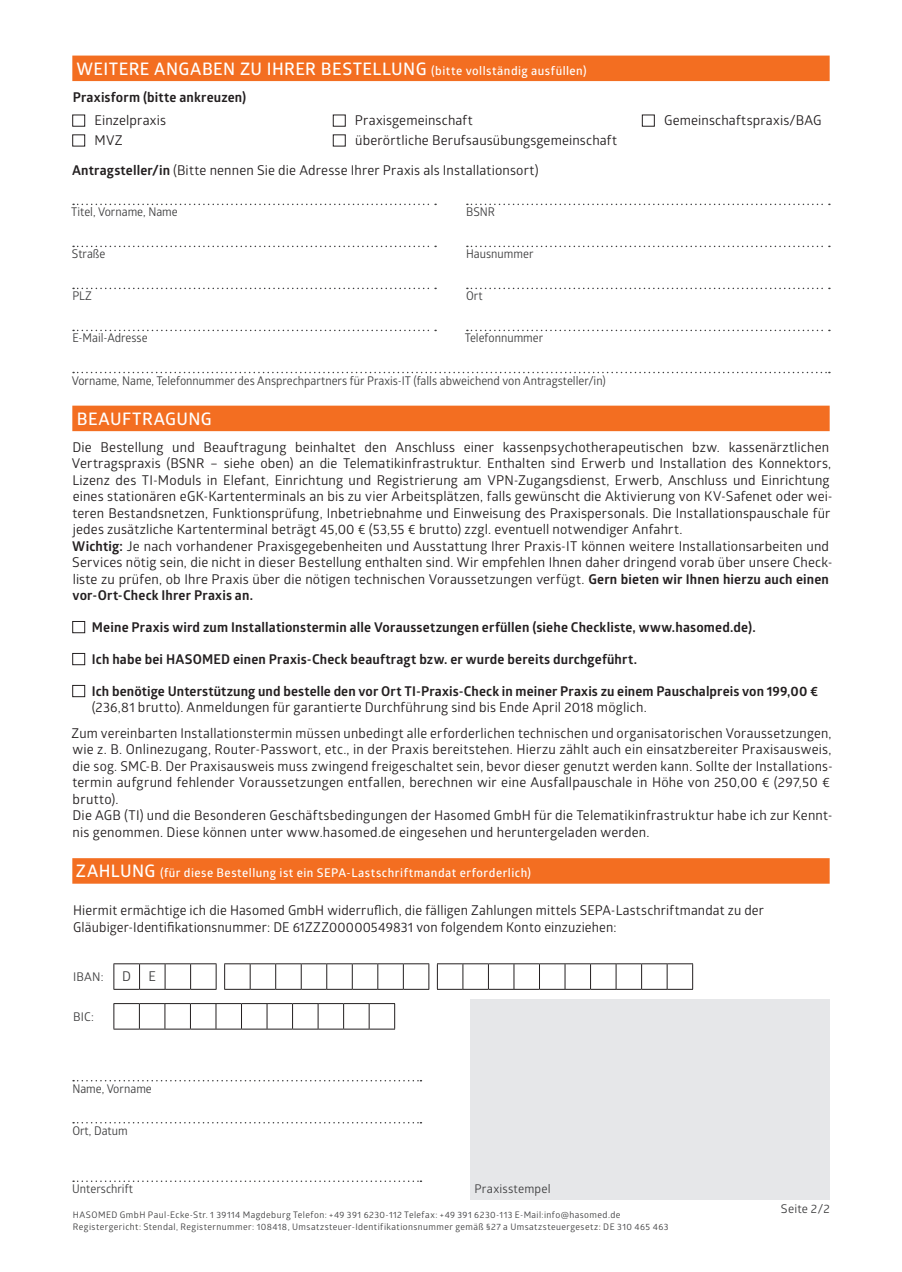
<style>
.page{position:relative;width:902px;height:1272px;background:#fff}
.page>*{position:absolute;margin:0;border:0;box-sizing:border-box;transform-origin:0 0}
.t1{font:600 17.25px "Glober";letter-spacing:.025em;color:#fff}
.t2{font:13.5px/16.5px "Glober";letter-spacing:.01em;color:#231f20}
.t3{font:700 13.5px "Glober";letter-spacing:.01em;color:#231f20}
.t4{font:13.5px "Glober";color:#3e3e3f}
.t5{font:12px "Glober";color:#3e3e3f;scale:.96 1}
.t6{font:600 12px "Glober";letter-spacing:.04em;color:#fff}
.t7{font:12px "Glober";color:#3e3e3f}
.t8{font:9px/12px "Glober";letter-spacing:.045em;color:#3e3e3f}
.s1{font-size:12px}
.s2{font-weight:700}
.s3{font-size:17.25px}
</style>
<div class="page">
<svg style="left:113px;top:963px;width:104px;height:26px"></svg>
<svg style="left:224px;top:963px;width:205px;height:26px"></svg>
<svg style="left:437px;top:963px;width:256px;height:26px"></svg>
<svg style="left:113px;top:1003px;width:282px;height:26px"></svg>
<svg style="left:73px;top:204px;width:363px;height:1px"></svg>
<svg style="left:73px;top:246px;width:363px;height:1px"></svg>
<svg style="left:73px;top:288px;width:363px;height:1px"></svg>
<svg style="left:73px;top:330px;width:363px;height:1px"></svg>
<svg style="left:73px;top:372px;width:756px;height:1px"></svg>
<svg style="left:467px;top:204px;width:362px;height:1px"></svg>
<svg style="left:467px;top:246px;width:362px;height:1px"></svg>
<svg style="left:467px;top:288px;width:362px;height:1px"></svg>
<svg style="left:467px;top:330px;width:362px;height:1px"></svg>
<div style="left:72px;top:115px;width:13px;height:12px;border:1px solid #231f20"></div>
<div style="left:333px;top:115px;width:12px;height:12px;border:1px solid #231f20"></div>
<div style="left:642px;top:115px;width:12px;height:12px;border:1px solid #231f20"></div>
<div style="left:72px;top:134px;width:13px;height:12px;border:1px solid #231f20"></div>
<div style="left:72px;top:56px;width:757px;height:25px;background:#f36e21"></div>
<div style="left:72px;top:405px;width:757px;height:26px;background:#f36e21"></div>
<div style="left:72px;top:858px;width:757px;height:25px;background:#f36e21"></div>
<div style="left:72px;top:621px;width:13px;height:12px;border:1px solid #231f20"></div>
<div style="left:72px;top:653px;width:13px;height:12px;border:1px solid #231f20"></div>
<div style="left:72px;top:685px;width:13px;height:12px;border:1px solid #231f20"></div>
<svg style="left:73px;top:1080px;width:348px;height:1px"></svg>
<svg style="left:73px;top:1122px;width:348px;height:1px"></svg>
<svg style="left:73px;top:1180px;width:348px;height:1px"></svg>
<div style="left:470px;top:999px;width:359px;height:200px;background:#e6e7e9"></div>
<p class="t1" style="left:76px;top:56px;width:511px">WEITERE ANGABEN ZU IHRER BESTELLUNG <span class="s1">(bitte vollständig ausfüllen)</span></p>
<p class="t3" style="left:73px;top:88px;width:175px">Praxisform (bitte ankreuzen)</p>
<p class="t2" style="left:94px;top:112px;width:73px">Einzelpraxis</p>
<p class="t2" style="left:355px;top:110px;width:264px;line-height:20.1px">Praxisgemeinschaft<br>überörtliche Berufsausübungsgemeinschaft</p>
<p class="t2" style="left:664px;top:112px;width:159px">Gemeinschaftspraxis/BAG</p>
<p class="t2" style="left:94px;top:131px;width:30px">MVZ</p>
<p class="t2" style="left:72px;top:161px;width:468px"><span class="s2">Antragsteller/in</span> (Bitte nennen Sie die Adresse Ihrer Praxis als Installationsort)</p>
<p class="t5" style="left:71px;top:204px;width:113px">Titel, Vorname, Name</p>
<p class="t5" style="left:72px;top:246px;width:36px">Straße</p>
<p class="t5" style="left:72px;top:288px;width:22px">PLZ</p>
<p class="t5" style="left:72px;top:330px;width:80px">E-Mail-Adresse</p>
<p class="t5" style="left:72px;top:372px;width:557px">Vorname, Name, Telefonnummer des Ansprechpartners für Praxis-IT (falls abweichend von Antragsteller/in)</p>
<p class="t5" style="left:466px;top:204px;width:32px">BSNR</p>
<p class="t5" style="left:466px;top:246px;width:72px">Hausnummer</p>
<p class="t5" style="left:466px;top:288px;width:19px">Ort</p>
<p class="t5" style="left:465px;top:330px;width:83px">Telefonnummer</p>
<p class="t1" style="left:77px;top:406px;width:136px">BEAUFTRAGUNG</p>
<p class="t2" style="left:72px;top:438px;width:762px">Die Bestellung und Beauftragung beinhaltet den Anschluss einer kassenpsychotherapeutischen bzw. kassenärztlichen Vertragspraxis (BSNR – siehe oben) an die Telematikinfrastruktur. Enthalten sind Erwerb und Installation des Konnektors, Lizenz des TI-Moduls in Elefant, Einrichtung und Registrierung am VPN-Zugangsdienst, Erwerb, Anschluss und Einrichtung eines stationären eGK-Kartenterminals an bis zu vier Arbeitsplätzen, falls gewünscht die Aktivierung von KV-Safenet oder wei&shy;teren Bestandsnetzen, Funktionsprüfung, Inbetriebnahme und Einweisung des Praxispersonals. Die Installationspauschale für jedes zusätzliche Kartenterminal beträgt 45,00 € (53,55 € brutto) zzgl. eventuell notwendiger Anfahrt.<br><span class="s2">Wichtig:</span> Je nach vorhandener Praxisgegebenheiten und Ausstattung Ihrer Praxis-IT können weitere Installationsarbeiten und Services nötig sein, die nicht in dieser Bestellung enthalten sind. Wir empfehlen Ihnen daher dringend vorab über unsere Check&shy;liste zu prüfen, ob Ihre Praxis über die nötigen technischen Voraussetzungen verfügt. <span class="s2">Gern bieten wir Ihnen hierzu auch einen vor-Ort-Check Ihrer Praxis an.</span></p>
<p class="t3" style="left:92px;top:617px;width:665px">Meine Praxis wird zum Installationstermin alle Voraussetzungen erfüllen (siehe Checkliste, www.hasomed.de).</p>
<p class="t3" style="left:92px;top:649px;width:546px">Ich habe bei HASOMED einen Praxis-Check beauftragt bzw. er wurde bereits durchgeführt.</p>
<p class="t3" style="left:92px;top:681px;width:727px">Ich benötige Unterstützung und bestelle den vor Ort TI-Praxis-Check in meiner Praxis zu einem Pauschalpreis von 199,00 €</p>
<p class="t2" style="left:92px;top:698px;width:556px">(236,81 brutto). Anmeldungen für garantierte Durchführung sind bis Ende April 2018 möglich.</p>
<p class="t2" style="left:71px;top:724px;width:762px">Zum vereinbarten Installationstermin müssen unbedingt alle erforderlichen technischen und organisatorischen Voraussetzungen, wie z. B. Onlinezugang, Router-Passwort, etc., in der Praxis bereitstehen. Hierzu zählt auch ein einsatzbereiter Praxisausweis, die sog. SMC-B. Der Praxisausweis muss zwingend freigeschaltet sein, bevor dieser genutzt werden kann. Sollte der Installations&shy;termin aufgrund fehlender Voraussetzungen entfallen, berechnen wir eine Ausfallpauschale in Höhe von 250,00 € (297,50 € brutto).<br>Die AGB (TI) und die Besonderen Geschäftsbedingungen der Hasomed GmbH für die Telematikinfrastruktur habe ich zur Kennt&shy;nis genommen. Diese können unter www.hasomed.de eingesehen und heruntergeladen werden.</p>
<p class="t6" style="left:76px;top:864px;width:457px"><span class="s3">ZAHLUNG</span> (für diese Bestellung ist ein SEPA-Lastschriftmandat erforderlich)</p>
<p class="t2" style="left:73px;top:901px;width:692px">Hiermit ermächtige ich die Hasomed GmbH widerruflich, die fälligen Zahlungen mittels SEPA-Lastschriftmandat zu der<br>Gläubiger-Identifikationsnummer: DE 61ZZZ00000549831 von folgendem Konto einzuziehen:</p>
<p class="t7" style="left:73px;top:968px;width:32px">IBAN:</p>
<p class="t7" style="left:73px;top:1008px;width:22px">BIC:</p>
<p class="t4" style="left:122px;top:966px;width:10px">D</p>
<p class="t4" style="left:148px;top:966px;width:9px">E</p>
<p class="t5" style="left:72px;top:1080px;width:84px">Name, Vorname</p>
<p class="t5" style="left:72px;top:1122px;width:59px">Ort, Datum</p>
<p class="t5" style="left:72px;top:1180px;width:65px">Unterschrift</p>
<p class="t7" style="left:474px;top:1180px;width:78px">Praxisstempel</p>
<p class="t8" style="left:73px;top:1208px;width:597px">HASOMED GmbH Paul-Ecke-Str. 1 39114 Magdeburg Telefon: +49 391 6230-112 Telefax: +49 391 6230-113 E-Mail:info@hasomed.de<br>Registergericht: Stendal, Registernummer: 108418, Umsatzsteuer-Identifikationsnummer gemäß §27 a Umsatzsteuergesetz: DE 310 465 463</p>
<p class="t7" style="left:780px;top:1200px;width:50px">Seite 2/2</p>
</div>
